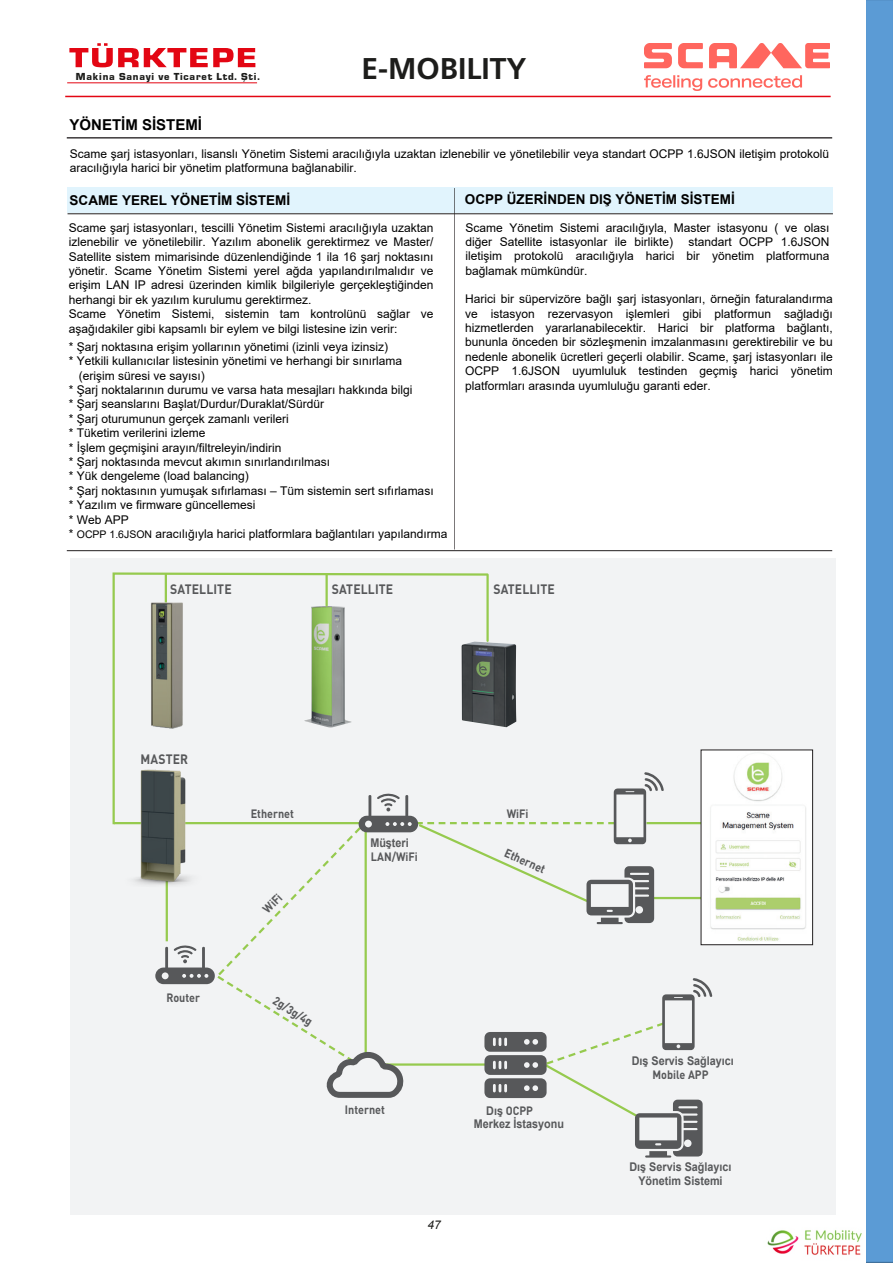
<style>
.page{position:relative;width:893px;height:1263px;background:#fff}
.page>*{position:absolute;margin:0;border:0;box-sizing:border-box;transform-origin:0 0}
.t1{font:700 30px "Frutiger Tr";color:#1d1d1b}
.t2{font:700 15px "Arial";color:#000}
.t3{font:700 13.5px "Arial";color:#000}
.t4{font:700 13.5px "DIN Pro";letter-spacing:.01em;color:#57585a;scale:.9 1}
.t5{font:12px/14.4px "Arial";color:#000}
.t6{font:700 12px/13.5px "Arial";color:#57585a;text-align:center;scale:.9 1}
.t7{font:700 12px "DIN Pro";color:#57585a;scale:.9 1}
.t8{font:italic 12px "Arial";color:#1d1d1b}
.t9{font:10.5px "Eurostile T Blac";letter-spacing:.075em;color:#1d1d1b}
.s1{font-size:10.5px}
.s2{font-family:"Arial"}
.s3{font-style:inherit}
</style>
<div class="page">
<hr style="left:67px;top:82px;width:190px;height:1px;background:#e30613">
<svg style="left:69px;top:43px;width:186px;height:24px"></svg>
<hr style="left:65px;top:96px;width:766px;height:1px;background:#e30613">
<img style="left:763px;top:1221px;width:99px;height:39px;border-radius:6px">
<div style="left:70px;top:559px;width:766px;height:656px;background:#f2f3f4"></div>
<svg style="left:155px;top:772px;width:557px;height:385px"></svg>
<img style="left:134px;top:826px;width:67px;height:73px">
<img style="left:490px;top:642px;width:26px;height:85px">
<svg style="left:112px;top:572px;width:378px;height:254px"></svg>
<hr style="left:325px;top:575px;width:3px;height:31px;background:#96ca4e">
<hr style="left:165px;top:575px;width:2px;height:31px;background:#96ca4e">
<hr style="left:486px;top:575px;width:3px;height:66px;background:#96ca4e">
<img style="left:121px;top:588px;width:89px;height:153px">
<div style="left:701px;top:750px;width:112px;height:195px;background:#fff"></div>
<img style="left:710px;top:757px;width:96px;height:184px">
<div style="left:701px;top:749px;width:112px;height:196px;border:1px solid #231f20"></div>
<hr style="left:67px;top:137px;width:765px;height:1px;background:#231f20">
<div style="left:67px;top:187px;width:766px;height:26px;background:#e1f4fd"></div>
<hr style="left:68px;top:213px;width:765px;height:1px;background:#231f20">
<hr style="left:454px;top:188px;width:1px;height:361px;background:#231f20">
<hr style="left:67px;top:550px;width:765px;height:1px;background:#231f20">
<img style="left:645px;top:43px;width:185px;height:47px">
<div style="left:866px;top:0;width:27px;height:1262px;background:#5b9bd5"></div>
<p class="t9" style="left:76px;top:70px;width:185px">Makina Sanayi ve Ticaret Ltd. Şti.</p>
<h1 class="t1" style="left:361px;top:51px;width:167px">E-MOBILITY</h1>
<p class="t2" style="left:70px;top:114px;width:134px">YÖNETİM SİSTEMİ</p>
<p class="t5" style="left:70px;top:146px;width:761px">Scame şarj istasyonları, lisanslı Yönetim Sistemi aracılığıyla uzaktan izlenebilir ve yönetilebilir veya standart OCPP 1.6JSON iletişim protokolü aracılığıyla harici bir yönetim platformuna bağlanabilir.</p>
<p class="t3" style="left:70px;top:191px;width:222px">SCAME YEREL YÖNETİM SİSTEMİ</p>
<p class="t5" style="left:69px;top:220px;width:366px">Scame şarj istasyonları, tescilli Yönetim Sistemi aracılığıyla uzaktan izlenebilir ve yönetilebilir. Yazılım abonelik gerektirmez ve Master/ Satellite sistem mimarisinde düzenlendiğinde 1 ila 16 şarj noktasını yönetir. Scame Yönetim Sistemi yerel ağda yapılandırılmalıdır ve erişim LAN IP adresi üzerinden kimlik bilgileriyle gerçekleştiğinden herhangi bir ek yazılım kurulumu gerektirmez.<br>Scame Yönetim Sistemi, sistemin tam kontrolünü sağlar ve aşağıdakiler gibi kapsamlı bir eylem ve bilgi listesine izin verir:</p>
<p class="t5" style="left:69px;top:339px;width:321px">* Şarj noktasına erişim yollarının yönetimi (izinli veya izinsiz)</p>
<p class="t5" style="left:69px;top:354px;width:335px">* Yetkili kullanıcılar listesinin yönetimi ve herhangi bir sınırlama</p>
<p class="t5" style="left:79px;top:368px;width:128px">(erişim süresi ve sayısı)</p>
<p class="t5" style="left:69px;top:382px;width:345px">* Şarj noktalarının durumu ve varsa hata mesajları hakkında bilgi</p>
<p class="t5" style="left:69px;top:397px;width:257px">* Şarj seanslarını Başlat/Durdur/Duraklat/Sürdür</p>
<p class="t5" style="left:69px;top:411px;width:222px">* Şarj oturumunun gerçek zamanlı verileri</p>
<p class="t5" style="left:69px;top:426px;width:138px">* Tüketim verilerini izleme</p>
<p class="t5" style="left:69px;top:440px;width:214px">* İşlem geçmişini arayın/filtreleyin/indirin</p>
<p class="t5" style="left:69px;top:454px;width:263px">* Şarj noktasında mevcut akımın sınırlandırılması</p>
<p class="t5" style="left:69px;top:469px;width:182px">* Yük dengeleme (load balancing)</p>
<p class="t5" style="left:69px;top:483px;width:366px">* Şarj noktasının yumuşak sıfırlaması – Tüm sistemin sert sıfırlaması</p>
<p class="t5" style="left:69px;top:498px;width:188px">* Yazılım ve firmware güncellemesi</p>
<p class="t5" style="left:69px;top:512px;width:62px">* Web APP</p>
<p class="t5" style="left:69px;top:526px;width:380px">* <span class="s1">OCPP 1.6JSON</span> aracılığıyla harici platformlara bağlantıları yapılandırma</p>
<p class="t3" style="left:465px;top:190px;width:272px">OCPP ÜZERİNDEN DIŞ YÖNETİM SİSTEMİ</p>
<p class="t5" style="left:465px;top:220px;width:366px">Scame Yönetim Sistemi aracılığıyla, Master istasyonu ( ve olası diğer Satellite istasyonlar ile birlikte)</p>
<p class="t5" style="left:465px;top:234px;width:366px;text-align:justify;text-indent:223px">standart OCPP 1.6JSON iletişim protokolü aracılığıyla harici bir yönetim platformuna bağlamak mümkündür.</p>
<p class="t5" style="left:465px;top:292px;width:369px;text-align:justify">Harici bir süpervizöre bağlı şarj istasyonları, örneğin faturalandırma ve istasyon rezervasyon işlemleri gibi platformun sağladığı hizmetlerden yararlanabilecektir. Harici bir platforma bağlantı, bununla önceden bir sözleşmenin imzalanmasını gerektirebilir ve bu nedenle abonelik ücretleri geçerli olabilir. Scame, şarj istasyonları ile OCPP 1.6JSON uyumluluk testinden geçmiş harici yönetim platformları arasında uyumluluğu garanti eder.</p>
<p class="t4" style="left:170px;top:580px;width:70px">SATELLITE</p>
<p class="t4" style="left:332px;top:580px;width:70px">SATELLITE</p>
<p class="t4" style="left:493px;top:580px;width:70px">SATELLITE</p>
<p class="t4" style="left:141px;top:750px;width:54px">MASTER</p>
<p class="t7" style="left:166px;top:990px;width:39px">Router</p>
<p class="t7" style="left:251px;top:805px;width:50px">Ethernet</p>
<p class="t7" style="left:507px;top:805px;width:26px">WiFi</p>
<p class="t6" style="left:370px;top:836px;width:44px">Müşteri</p>
<p class="t7" style="left:371px;top:848px;width:54px">LAN/WiFi</p>
<p class="t7" style="left:509px;top:845px;width:50px;rotate:24deg">Ethernet</p>
<p class="t7" style="left:259px;top:905px;width:26px;rotate:-45deg">WiFi</p>
<p class="t7" style="left:278px;top:992px;width:51px;rotate:32deg">2g/3g/4g</p>
<p class="t7" style="left:345px;top:1102px;width:46px">Internet</p>
<p class="t7" style="left:486px;top:1102px;width:53px"><span class="s2">Dış</span> OCPP</p>
<p class="t6" style="left:474px;top:1117px;width:102px">Merkez İstasyonu</p>
<p class="t8" style="left:428px;top:1217px;width:15px">4<span class="s3">7</span></p>
<p class="t6" style="left:632px;top:1054px;width:115px">Dış Servis Sağlayıcı</p>
<p class="t7" style="left:652px;top:1066px;width:64px">Mobile APP</p>
<p class="t6" style="left:629px;top:1160px;width:115px">Dış Servis Sağlayıcı<br>Yönetim Sistemi</p>
</div>
